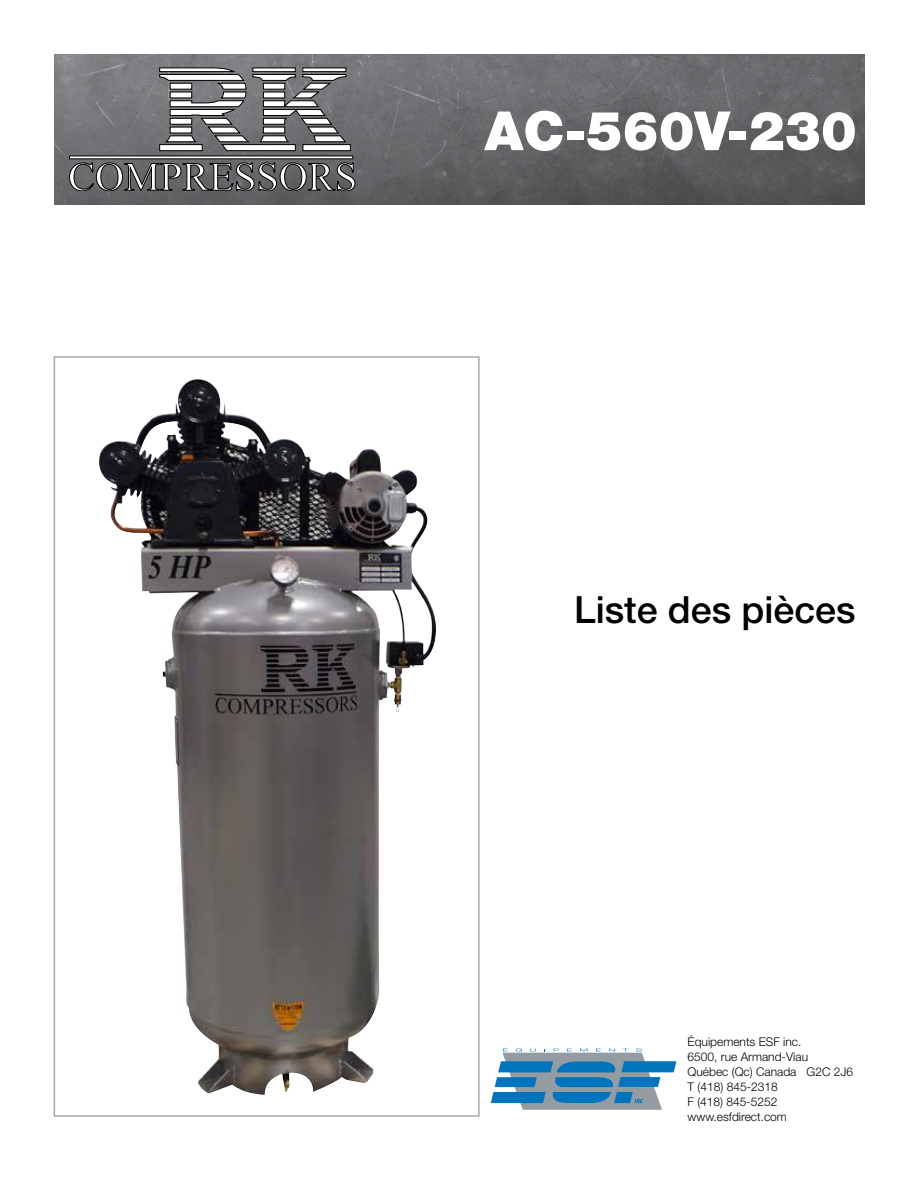
<style>
.page{position:relative;width:918px;height:1188px;background:#fff}
.page>*{position:absolute;margin:0;border:0;box-sizing:border-box;transform-origin:0 0}
.t1{font:900 54px "Helvetica Neue";color:#fff}
.t2{font:500 37.5px "Helvetica Neue";color:#000}
.t3{font:300 12px/15px "Helvetica Neue";color:#000}
</style>
<div class="page">
<img style="left:99px;top:392px;width:337px;height:703px">
<div style="left:54px;top:356px;width:426px;height:761px;border:2px solid #a7a9ac"></div>
<img style="left:54px;top:54px;width:810px;height:151px">
<svg style="left:69px;top:163px;width:286px;height:28px;background:#6c6d6e"></svg>
<div style="left:303px;top:144px;width:48px;height:7px;background:#fff;border:1px solid #000"></div>
<svg style="left:159px;top:68px;width:187px;height:83px"></svg>
<svg style="left:491px;top:1048px;width:185px;height:62px"></svg>
<h1 class="t1" style="left:484px;top:99px;width:374px">AC-560V-230</h1>
<h2 class="t2" style="left:574px;top:588px;width:283px">Liste des pièces</h2>
<p class="t3" style="left:688px;top:1034px;width:167px">Équipements ESF inc.<br>6500, rue Armand-Viau<br>Québec (Qc) Canada G2C 2J6<br>T (418) 845-2318<br>F (418) 845-5252 www.esfdirect.com</p>
</div>
